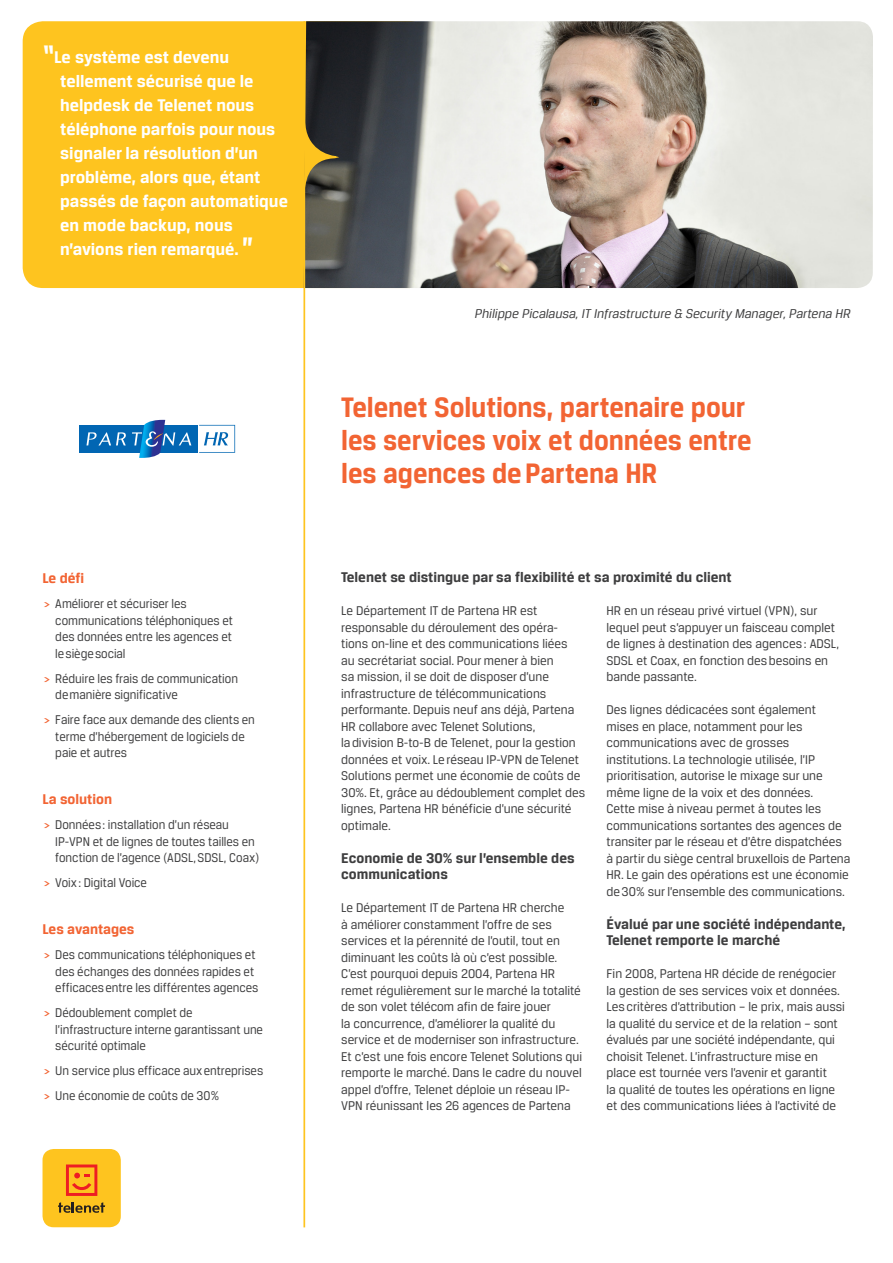
<style>
.page{position:relative;width:893px;height:1263px;background:#fff}
.page>*{position:absolute;margin:0;border:0;box-sizing:border-box;transform-origin:0 0}
.Titel_artikel{font:700 30px "Breuer Text";color:#f26433;scale:.94 1}
.Quote_-_geelvlak{font:700 18px/24px "Breuer Text";color:#fff}
.Titel_Body_artikel{font:700 15px/16.5px "Breuer Text";color:#3e3e3f}
.Titel_lijst{font:700 15px "Breuer Text";color:#f26433}
.Body_artikel{font:13.5px/16.5px "Breuer Text";color:#3e3e3f}
.Body_artikel-2{font:13.5px/16.5px "Breuer Text";color:#3e3e3f;scale:.94 1}
.functie_quote{font:italic 13.5px "Breuer Text";color:#3e3e3f}
.s1{font-size:27px}
.s2{color:#f26433}
</style>
<div class="page">
<div style="left:79px;top:425px;width:118px;height:28px;background:#0166b3"></div>
<svg style="left:86px;top:432px;width:40px;height:13px"></svg>
<svg style="left:132px;top:420px;width:59px;height:38px"></svg>
<svg style="left:199px;top:425px;width:36px;height:28px"></svg>
<div style="left:43px;top:1149px;width:78px;height:78px;background:#fec41f;border-radius:11px"></div>
<svg style="left:58px;top:1202px;width:47px;height:11px"></svg>
<svg style="left:66px;top:1164px;width:31px;height:32px"></svg>
<div style="left:23px;top:21px;width:406px;height:267px;background:#fec41f;border-radius:20px"></div>
<img style="left:339px;top:21px;width:534px;height:267px">
<svg style="left:303px;top:21px;width:36px;height:1207px"></svg>
<p class="Quote_-_geelvlak" style="left:60px;top:45px;width:229px;text-indent:-17px"><span class="s1">“</span>Le système est devenu tellement sécurisé que le helpdesk de Telenet nous téléphone parfois pour nous signaler la résolution d’un problème, alors que, étant passés de façon automatique en mode backup, nous n’avions rien remarqué. <span class="s1">”</span></p>
<p class="Titel_lijst" style="left:43px;top:570px;width:43px">Le défi</p>
<p class="Body_artikel-2" style="left:55px;top:595px;width:191px;text-indent:-13px"><span class="s2">›</span> Améliorer et sécuriser les communications téléphoniques et des données entre les agences et le siège social</p>
<p class="Body_artikel-2" style="left:55px;top:670px;width:196px;text-indent:-13px"><span class="s2">›</span> Réduire les frais de communication de manière significative</p>
<p class="Body_artikel-2" style="left:55px;top:711px;width:214px;text-indent:-13px"><span class="s2">›</span> Faire face aux demande des clients en terme d’hébergement de logiciels de paie et autres</p>
<p class="Titel_lijst" style="left:43px;top:791px;width:71px">La solution</p>
<p class="Body_artikel-2" style="left:55px;top:816px;width:218px;text-indent:-13px"><span class="s2">›</span> Données: installation d’un réseau<br>IP-VPN et de lignes de toutes tailles en fonction de l’agence (ADSL, SDSL, Coax)</p>
<p class="Body_artikel-2" style="left:43px;top:874px;width:113px"><span class="s2">›</span> Voix: Digital Voice</p>
<p class="Titel_lijst" style="left:43px;top:921px;width:93px">Les avantages</p>
<p class="Body_artikel-2" style="left:55px;top:946px;width:218px;text-indent:-13px"><span class="s2">›</span> Des communications téléphoniques et des échanges des données rapides et efficaces entre les différentes agences</p>
<p class="Body_artikel-2" style="left:55px;top:1004px;width:223px;text-indent:-13px"><span class="s2">›</span> Dédoublement complet de l’infrastructure interne garantissant une sécurité optimale</p>
<p class="Body_artikel-2" style="left:43px;top:1062px;width:236px"><span class="s2">›</span> Un service plus efficace aux entreprises</p>
<p class="Body_artikel-2" style="left:43px;top:1087px;width:189px"><span class="s2">›</span> Une économie de coûts de 30%</p>
<p class="functie_quote" style="left:475px;top:306px;width:377px">Philippe Picalausa, IT Infrastructure &amp; Security Manager, Partena HR</p>
<p class="Titel_artikel" style="left:341px;top:390px;width:431px">Telenet Solutions, partenaire pour</p>
<p class="Titel_artikel" style="left:341px;top:423px;width:438px">les services voix et données entre</p>
<p class="Titel_artikel" style="left:341px;top:456px;width:338px">les agences de Partena HR</p>
<p class="Titel_Body_artikel" style="left:341px;top:569px;width:392px">Telenet se distingue par sa flexibilité et sa proximité du client</p>
<p class="Body_artikel" style="left:341px;top:602px;width:245px">Le Département IT de Partena HR est responsable du déroulement des opéra&shy;tions on-line et des communications liées<br>au secrétariat social. Pour mener à bien<br>sa mission, il se doit de disposer d’une infrastructure de télécommunications performante. Depuis neuf ans déjà, Partena HR collabore avec Telenet Solutions,<br>la division B-to-B de Telenet, pour la gestion données et voix. Le réseau IP-VPN de Telenet Solutions permet une économie de coûts de 30%. Et, grâce au dédoublement complet des lignes, Partena HR bénéficie d’une sécurité optimale.</p>
<p class="Titel_Body_artikel" style="left:341px;top:849px;width:235px">Economie de 30% sur l’ensemble des communications</p>
<p class="Body_artikel" style="left:341px;top:899px;width:243px">Le Département IT de Partena HR cherche<br>à améliorer constamment l’offre de ses services et la pérennité de l’outil, tout en diminuant les coûts là où c’est possible.<br>C’est pourquoi depuis 2004, Partena HR remet régulièrement sur le marché la totalité de son volet télécom afin de faire jouer<br>la concurrence, d’améliorer la qualité du service et de moderniser son infrastructure.<br>Et c’est une fois encore Telenet Solutions qui remporte le marché. Dans le cadre du nouvel appel d’offre, Telenet déploie un réseau IP-VPN réunissant les 26 agences de Partena</p>
<p class="Body_artikel" style="left:606px;top:602px;width:234px">HR en un réseau privé virtuel (VPN), sur lequel peut s’appuyer un faisceau complet de lignes à destination des agences : ADSL, SDSL et Coax, en fonction des besoins en bande passante.</p>
<p class="Body_artikel" style="left:606px;top:701px;width:245px">Des lignes dédicacées sont également mises en place, notamment pour les communications avec de grosses institutions. La technologie utilisée, l’IP prioritisation, autorise le mixage sur une même ligne de la voix et des données.<br>Cette mise à niveau permet à toutes les communications sortantes des agences de transiter par le réseau et d’être dispatchées à partir du siège central bruxellois de Partena HR. Le gain des opérations est une économie de 30% sur l’ensemble des communications.</p>
<p class="Titel_Body_artikel" style="left:606px;top:915px;width:241px">Évalué par une société indépendante,<br>Telenet remporte le marché</p>
<p class="Body_artikel" style="left:606px;top:965px;width:240px">Fin 2008, Partena HR décide de renégocier la gestion de ses services voix et données.<br>Les critères d’attribution – le prix, mais aussi la qualité du service et de la relation – sont évalués par une société indépendante, qui choisit Telenet. L’infrastructure mise en place est tournée vers l’avenir et garantit<br>la qualité de toutes les opérations en ligne et des communications liées à l’activité de</p>
</div>
